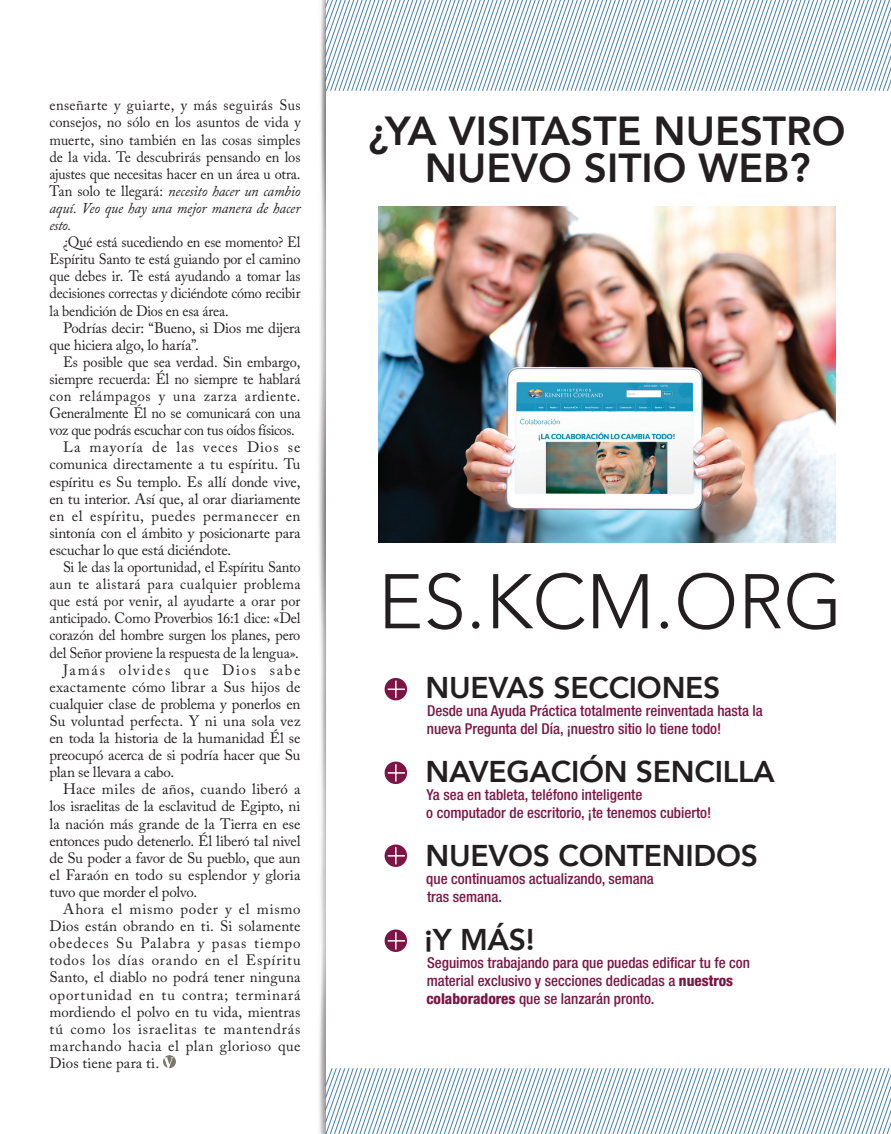
<style>
.page{position:relative;width:891px;height:1134px;background:#fff}
.page>*{position:absolute;margin:0;border:0;box-sizing:border-box;transform-origin:0 0}
.t1{font:300 76.5px "Avenir";color:#231f20}
.t2{font:800 40.5px/37.5px "Avenir";color:#231f20;text-align:center}
.t3{font:800 30px "Avenir";letter-spacing:-.01em;color:#231f20}
.t4{font:15px/17.1px "Adobe Caslon Pro";letter-spacing:-.005em;color:#231f20}
.t5{font:15px/17.1px "Adobe Caslon Pro";letter-spacing:-.005em;color:#231f20;text-align:justify;scale:.96 1}
.t6{font:500 condensed 15px/18px "Helvetica Neue LT Std";color:#7b1545}
.t7{font:15px/17.1px "Adobe Caslon Pro";letter-spacing:-.005em;color:#231f20;text-align:justify;scale:.95 1}
.t8{font:15px "Adobe Caslon Pro";letter-spacing:-.025em;color:#231f20;scale:.96 1}
.t9{font:15px "Adobe Caslon Pro";letter-spacing:.05em;color:#231f20}
.t10{font:15px "Adobe Caslon Pro";letter-spacing:.055em;color:#231f20}
.t11{font:15px "Adobe Caslon Pro";letter-spacing:.03em;color:#231f20;scale:.96 1}
.t12{font:15px "Adobe Caslon Pro";letter-spacing:.045em;color:#231f20;scale:.96 1}
.t13{font:15px "Adobe Caslon Pro";letter-spacing:.04em;color:#231f20}
.t14{font:15px "Adobe Caslon Pro";letter-spacing:.035em;color:#231f20}
.t15{font:15px "Adobe Caslon Pro";letter-spacing:.02em;color:#231f20}
.t16{font:15px "Adobe Caslon Pro";letter-spacing:.06em;color:#231f20}
.t17{font:15px "Adobe Caslon Pro";letter-spacing:.045em;color:#231f20}
.t18{font:15px "Adobe Caslon Pro";letter-spacing:.115em;color:#231f20}
.s1{font-style:italic}
.s2{font-weight:800}
</style>
<div class="page">
<svg style="left:163px;top:1055px;width:13px;height:13px"></svg>
<img style="left:379px;top:207px;width:457px;height:336px">
<img style="left:318px;top:0;width:8px;height:1134px">
<div style="left:385px;top:678px;width:22px;height:22px;background:#7b1545;border-radius:50%"></div>
<svg style="left:388px;top:681px;width:17px;height:17px"></svg>
<div style="left:385px;top:762px;width:22px;height:22px;background:#7b1545;border-radius:50%"></div>
<svg style="left:388px;top:764px;width:17px;height:18px"></svg>
<svg style="left:385px;top:845px;width:22px;height:22px"></svg>
<svg style="left:388px;top:847px;width:17px;height:17px"></svg>
<svg style="left:385px;top:930px;width:22px;height:22px"></svg>
<svg style="left:388px;top:932px;width:17px;height:17px"></svg>
<svg style="left:324px;top:0;width:567px;height:92px"></svg>
<svg style="left:324px;top:1067px;width:567px;height:67px"></svg>
<p class="t5" style="left:50px;top:97px;width:263px">enseñarte y guiarte, y más seguirás Sus consejos, no sólo en los asuntos de vida y muerte, sino también en las cosas simples de la vida. Te descubrirás pensando en los ajustes que necesitas hacer en un área u otra.<br>Tan solo te llegará: <span class="s1">necesito hacer un cambio aquí. Veo que hay una mejor manera de hacer esto.</span></p>
<p class="t7" style="left:50px;top:233px;width:266px;text-indent:13px">¿Qué está sucediendo en ese momento? El Espíritu Santo te está guiando por el camino que debes ir. Te está ayudando a tomar las decisiones correctas y diciéndote cómo recibir la bendición de Dios en esa área.</p>
<p class="t4" style="left:50px;top:319px;width:253px;text-indent:14px">Podrías decir: “Bueno, si Dios me dijera que hiciera algo, lo haría”.</p>
<p class="t5" style="left:63px;top:353px;width:249px">Es posible que sea verdad. Sin embargo,</p>
<p class="t5" style="left:50px;top:370px;width:263px">siempre recuerda: Él no siempre te hablará</p>
<p class="t12" style="left:50px;top:387px;width:263px">con relámpagos y una zarza ardiente.</p>
<p class="t8" style="left:50px;top:404px;width:263px">Generalmente Él no se comunicará con una</p>
<p class="t8" style="left:50px;top:421px;width:257px">voz que podrás escuchar con tus oídos físicos.</p>
<p class="t16" style="left:63px;top:438px;width:239px">La mayoría de las veces Dios se</p>
<p class="t4" style="left:50px;top:456px;width:253px">comunica directamente a tu espíritu. Tu</p>
<p class="t4" style="left:50px;top:473px;width:253px">espíritu es Su templo. Es allí donde vive,</p>
<p class="t4" style="left:50px;top:490px;width:253px">en tu interior. Así que, al orar diariamente</p>
<p class="t13" style="left:50px;top:507px;width:253px">en el espíritu, puedes permanecer en</p>
<p class="t4" style="left:50px;top:524px;width:253px">sintonía con el ámbito y posicionarte para</p>
<p class="t4" style="left:50px;top:541px;width:183px">escuchar lo que está diciéndote.</p>
<p class="t5" style="left:63px;top:558px;width:249px">Si le das la oportunidad, el Espíritu Santo</p>
<p class="t11" style="left:50px;top:575px;width:263px">aun te alistará para cualquier problema</p>
<p class="t5" style="left:50px;top:593px;width:263px">que está por venir, al ayudarte a orar por</p>
<p class="t5" style="left:50px;top:610px;width:263px">anticipado. Como Proverbios 16:1 dice: «Del</p>
<p class="t5" style="left:50px;top:627px;width:263px">corazón del hombre surgen los planes, pero</p>
<p class="t5" style="left:50px;top:644px;width:261px">del Señor proviene la respuesta de la lengua».</p>
<p class="t18" style="left:63px;top:661px;width:239px">Jamás olvides que Dios sabe</p>
<p class="t4" style="left:50px;top:678px;width:253px">exactamente cómo librar a Sus hijos de</p>
<p class="t4" style="left:50px;top:695px;width:253px">cualquier clase de problema y ponerlos en</p>
<p class="t4" style="left:50px;top:712px;width:253px">Su voluntad perfecta. Y ni una sola vez</p>
<p class="t4" style="left:50px;top:729px;width:253px">en toda la historia de la humanidad Él se</p>
<p class="t4" style="left:50px;top:746px;width:253px">preocupó acerca de si podría hacer que Su</p>
<p class="t4" style="left:50px;top:764px;width:126px">plan se llevara a cabo.</p>
<p class="t15" style="left:63px;top:780px;width:239px">Hace miles de años, cuando liberó a</p>
<p class="t4" style="left:50px;top:798px;width:253px">los israelitas de la esclavitud de Egipto, ni</p>
<p class="t4" style="left:50px;top:815px;width:253px">la nación más grande de la Tierra en ese</p>
<p class="t4" style="left:50px;top:832px;width:253px">entonces pudo detenerlo. Él liberó tal nivel</p>
<p class="t4" style="left:50px;top:849px;width:252px">de Su poder a favor de Su pueblo, que aun</p>
<p class="t4" style="left:50px;top:866px;width:253px">el Faraón en todo su esplendor y gloria</p>
<p class="t4" style="left:50px;top:883px;width:149px">tuvo que morder el polvo.</p>
<p class="t17" style="left:63px;top:900px;width:239px">Ahora el mismo poder y el mismo</p>
<p class="t4" style="left:50px;top:917px;width:253px">Dios están obrando en ti. Si solamente</p>
<p class="t10" style="left:50px;top:934px;width:253px">obedeces Su Palabra y pasas tiempo</p>
<p class="t9" style="left:50px;top:951px;width:253px">todos los días orando en el Espíritu</p>
<p class="t4" style="left:50px;top:969px;width:253px">Santo, el diablo no podrá tener ninguna</p>
<p class="t10" style="left:50px;top:986px;width:253px">oportunidad en tu contra; terminará</p>
<p class="t4" style="left:50px;top:1003px;width:253px">mordiendo el polvo en tu vida, mientras</p>
<p class="t9" style="left:50px;top:1020px;width:253px">tú como los israelitas te mantendrás</p>
<p class="t14" style="left:50px;top:1037px;width:253px">marchando hacia el plan glorioso que</p>
<p class="t4" style="left:50px;top:1054px;width:111px">Dios tiene para ti.</p>
<h2 class="t2" style="left:369px;top:112px;width:478px">¿YA VISITASTE NUESTRO<br>NUEVO SITIO WEB?</h2>
<h1 class="t1" style="left:378px;top:557px;width:466px">ES.KCM.ORG</h1>
<h3 class="t3" style="left:426px;top:664px;width:296px">NUEVAS SECCIONES</h3>
<p class="t6" style="left:427px;top:701px;width:338px">Desde una Ayuda Práctica totalmente reinventada hasta la nueva Pregunta del Día, ¡nuestro sitio lo tiene todo!</p>
<h3 class="t3" style="left:426px;top:748px;width:351px">NAVEGACIÓN SENCILLA</h3>
<p class="t6" style="left:426px;top:785px;width:287px">Ya sea en tableta, teléfono inteligente<br>o computador de escritorio, ¡te tenemos cubierto!</p>
<h3 class="t3" style="left:426px;top:832px;width:334px">NUEVOS CONTENIDOS</h3>
<p class="t6" style="left:426px;top:869px;width:229px">que continuamos actualizando, semana tras semana.</p>
<h3 class="t3" style="left:424px;top:916px;width:112px">¡Y MÁS!</h3>
<p class="t6" style="left:426px;top:953px;width:325px">Seguimos trabajando para que puedas edificar tu fe con material exclusivo y secciones dedicadas a <span class="s2">nuestros colaboradores</span> que se lanzarán pronto.</p>
</div>
